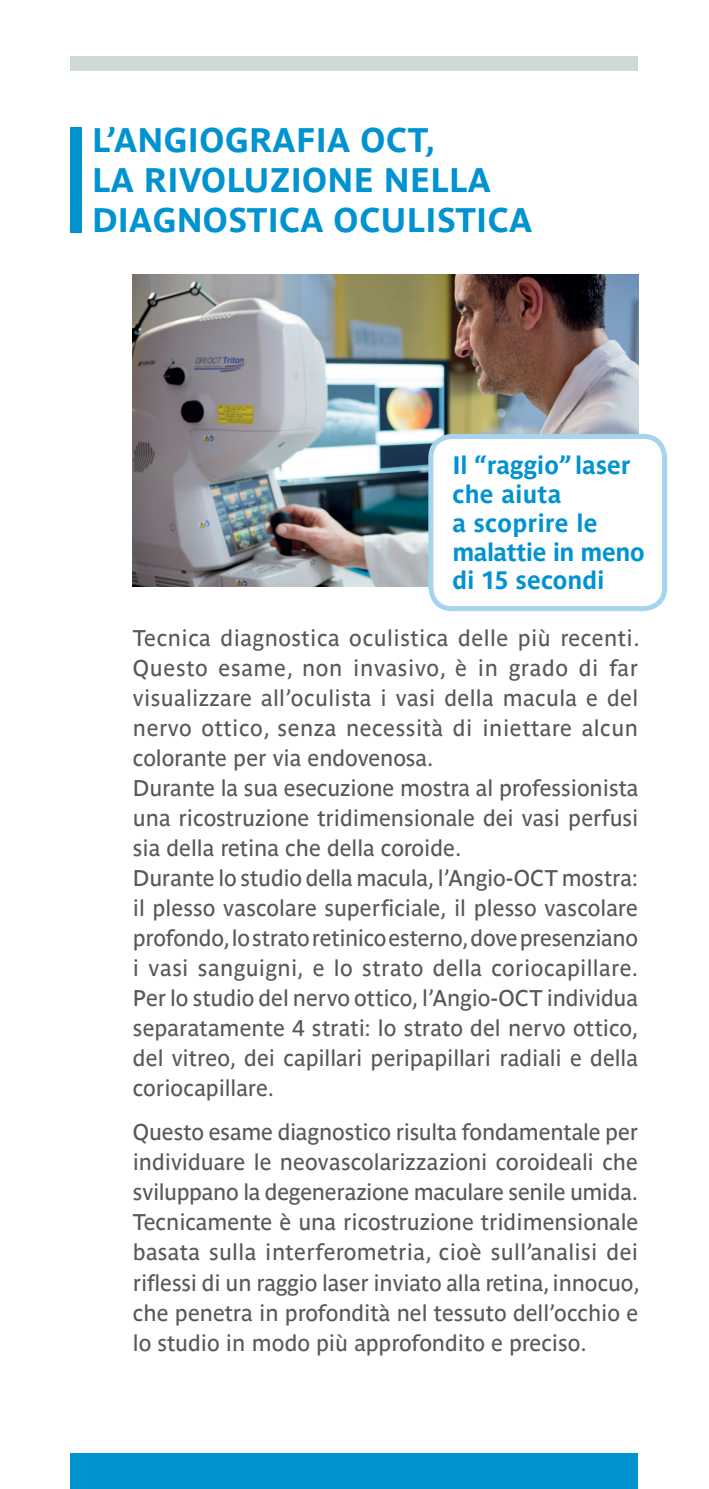
<style>
.page{position:relative;width:709px;height:1489px;background:#fff}
.page>*{position:absolute;margin:0;border:0;box-sizing:border-box;transform-origin:0 0}
.t1{font:700 33.75px/40px "Parisine Ptf";letter-spacing:.01em;color:#0093d0}
.t2{font:700 25px/28.8px "Parisine Ptf";letter-spacing:-.005em;color:#0093d0}
.t3{font:22.5px/30px "Parisine Ptf";letter-spacing:-.005em;color:#57585a;text-align:justify}
</style>
<div class="page">
<div style="left:71px;top:57px;width:567px;height:14px;background:#d1d9d5"></div>
<div style="left:71px;top:1453px;width:567px;height:35px;background:#0093d0"></div>
<div style="left:71px;top:127px;width:10px;height:105px;background:#0093d0"></div>
<img style="left:133px;top:275px;width:505px;height:311px">
<div style="left:431px;top:436px;width:233px;height:172px;background:#fff;border-radius:21px"></div>
<div style="left:428px;top:434px;width:239px;height:177px;border:5px solid #a5d4ee;border-radius:21px"></div>
<p class="t1" style="left:92px;top:117px;width:441px">L’ANGIOGRAFIA OCT,<br>LA RIVOLUZIONE NELLA<br>DIAGNOSTICA OCULISTICA</p>
<p class="t2" style="left:452px;top:449px;width:194px">Il “raggio” laser che aiuta<br>a scoprire le malattie in meno di 15 secondi</p>
<p class="t3" style="left:133px;top:621px;width:508px">Tecnica diagnostica oculistica delle più recenti.<br>Questo esame, non invasivo, è in grado di far visualizzare all’oculista i vasi della macula e del nervo ottico, senza necessità di iniettare alcun colorante per via endovenosa.</p>
<p class="t3" style="left:133px;top:771px;width:507px">Durante la sua esecuzione mostra al professionista una ricostruzione tridimensionale dei vasi perfusi sia della retina che della coroide.</p>
<p class="t3" style="left:133px;top:861px;width:506px">Durante lo studio della macula, l’Angio-OCT mostra: il plesso vascolare superficiale, il plesso vascolare profondo, lo strato retinico esterno, dove presenziano i vasi sanguigni, e lo strato della coriocapillare.</p>
<p class="t3" style="left:133px;top:981px;width:506px">Per lo studio del nervo ottico, l’Angio-OCT individua separatamente 4 strati: lo strato del nervo ottico, del vitreo, dei capillari peripapillari radiali e della coriocapillare.</p>
<p class="t3" style="left:133px;top:1115px;width:506px">Questo esame diagnostico risulta fondamentale per individuare le neovascolarizzazioni coroideali che sviluppano la degenerazione maculare senile umida.</p>
<p class="t3" style="left:133px;top:1205px;width:508px">Tecnicamente è una ricostruzione tridimensionale basata sulla interferometria, cioè sull’analisi dei riflessi di un raggio laser inviato alla retina, innocuo, che penetra in profondità nel tessuto dell’occhio e lo studio in modo più approfondito e preciso.</p>
</div>
